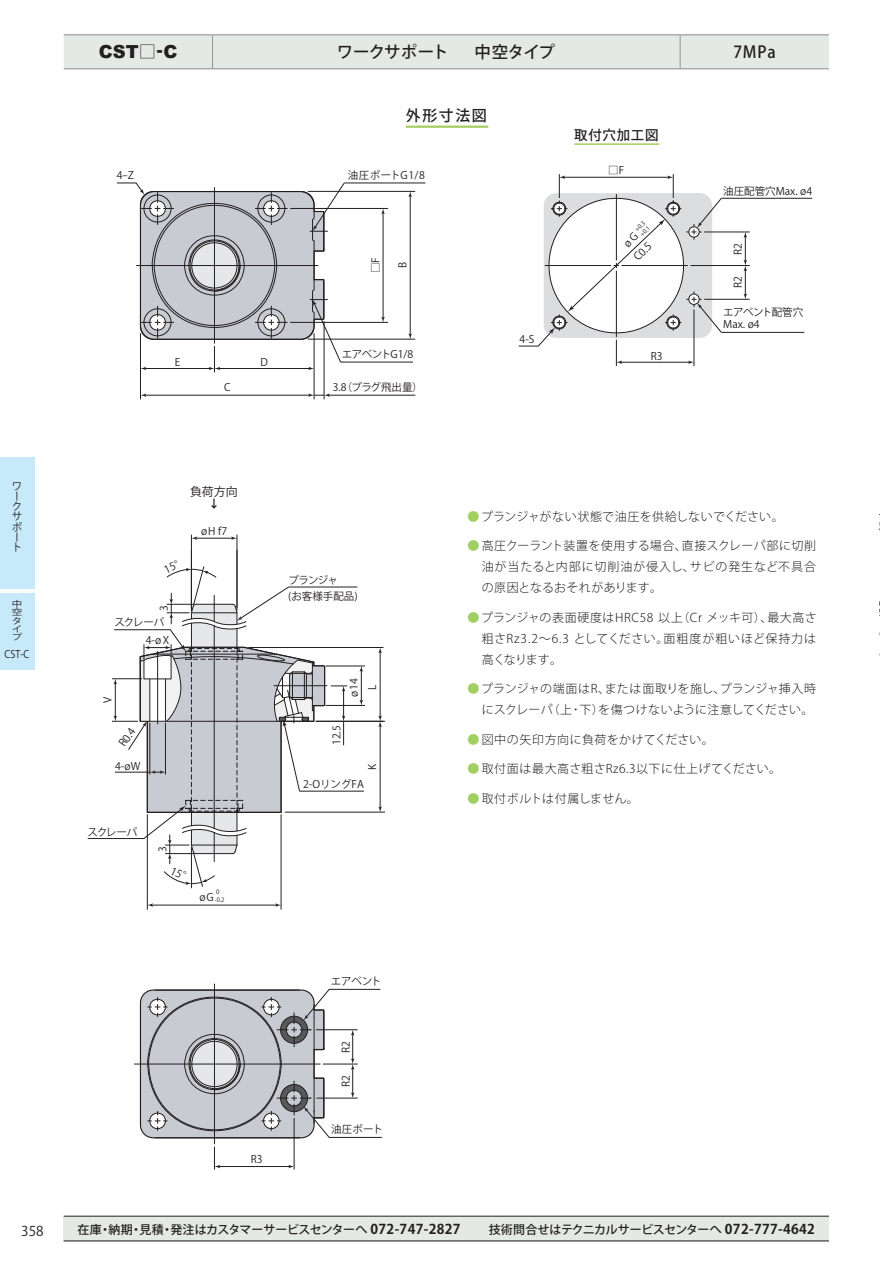
<style>
.page{position:relative;width:893px;height:1263px;background:#fff}
.page>*{position:absolute;margin:0;border:0;box-sizing:border-box;transform-origin:0 0}
.t1{font:900 18px "Arial";color:#231f20}
.t2{font:16.5px "Koz Go Pro Medium 90 msp RKSJ H";letter-spacing:-.02em;color:#231f20}
.t3{font:16.5px "Koz Go Pro Medium 90 msp RKSJ H";letter-spacing:-.02em;color:#231f20;scale:.95 1}
.t4{font:15px "Koz Go Pro Medium 90 msp RKSJ H";letter-spacing:.1em;color:#231f20}
.t5{font:13.5px "Koz Go Pro Medium 90 msp RKSJ H";letter-spacing:.05em;color:#231f20}
.t6{font:13.5px "Koz Go Pro Regular 90 msp RKSJ H";color:#231f20}
.t7{font:12px/21px "Koz Go Pro Light 90 msp RKSJ H";letter-spacing:.03em;color:#231f20;text-align:justify}
.t8{font:12px "Koz Go Pro Medium 90 msp RKSJ H";letter-spacing:-.02em;color:#231f20}
.t9{font:12px/21px "Koz Go Pro Light 90 msp RKSJ H";letter-spacing:.01em;color:#231f20;text-align:right}
.t10{font:12px "Koz Go Pro Regular 90 msp RKSJ H";color:#231f20}
.t11{font:11.25px "Koz Go Pro Bold 90 msp RKSJ H";color:#231f20}
.t12{font:10.5px/10.2px "Koz Go Pro Regular 90 msp RKSJ H";color:#231f20}
.t13{font:10.5px/12.6px "Koz Go Pro Regular 90 msp RKSJ H";letter-spacing:-.02em;color:#231f20}
.t14{font:10.5px "Koz Go Pro Regular 90 msp RKSJ H";letter-spacing:-.05em;color:#231f20}
.t15{font:10.5px "Koz Go Pro Regular 90 msp RKSJ H";letter-spacing:.045em;color:#231f20}
.t16{font:10.5px "Koz Go Pro Regular 90 msp RKSJ H";color:#231f20;scale:.9 1}
.t17{font:8.4px/8.2px "Koz Go Pro Regular 90 msp RKSJ H";color:#231f20;scale:1.25 1}
.t18{font:6px/7.2px "Koz Go Pro Regular 90 msp RKSJ H";color:#231f20}
.s1{font-family:"Koz Go Pro Extra Light 90 msp RKSJ H";font-weight:400;font-size:17.25px}
.s2{font-size:17.25px}
.s3{font-family:"Koz Go Pro Regular 90 msp RKSJ H";color:#a3cf62}
.s4{font-family:"Koz Go Pro Bold 90 msp RKSJ H";font-size:13.5px}
</style>
<div class="page">
<div style="left:64px;top:1216px;width:765px;height:25px;background:#e4e9e6"></div>
<hr style="left:64px;top:1216px;width:765px;height:1px;background:#231f20">
<hr style="left:64px;top:1241px;width:765px;height:1px;background:#231f20">
<div style="left:0;top:457px;width:34px;height:132px;background:#c7eafb"></div>
<div style="left:0;top:593px;width:34px;height:77px;background:#c7eafb"></div>
<div style="left:64px;top:35px;width:765px;height:33px;background:#e4e9e6"></div>
<hr style="left:212px;top:35px;width:1px;height:33px;background:#939598">
<hr style="left:680px;top:35px;width:1px;height:33px;background:#939598">
<hr style="left:64px;top:34px;width:765px;height:1px;background:#939598">
<hr style="left:64px;top:68px;width:765px;height:1px;background:#939598">
<hr style="left:191px;top:847px;width:1px;height:41px;background:#231f20">
<hr style="left:147px;top:815px;width:1px;height:94px;background:#231f20">
<hr style="left:281px;top:815px;width:1px;height:94px;background:#231f20">
<hr style="left:151px;top:905px;width:126px;height:1px;background:#231f20">
<svg style="left:147px;top:903px;width:6px;height:4px"></svg>
<svg style="left:275px;top:903px;width:6px;height:4px"></svg>
<hr style="left:88px;top:838px;width:56px;height:1px;background:#231f20">
<hr style="left:704px;top:232px;width:46px;height:1px;background:#231f20">
<hr style="left:690px;top:265px;width:60px;height:1px;background:#231f20">
<svg style="left:743px;top:232px;width:4px;height:67px"></svg>
<hr style="left:704px;top:299px;width:46px;height:1px;background:#231f20">
<hr style="left:308px;top:339px;width:107px;height:1px;background:#231f20">
<hr style="left:410px;top:195px;width:1px;height:140px;background:#231f20">
<svg style="left:408px;top:192px;width:4px;height:5px"></svg>
<svg style="left:408px;top:333px;width:4px;height:6px"></svg>
<hr style="left:308px;top:191px;width:107px;height:1px;background:#231f20">
<hr style="left:290px;top:322px;width:98px;height:1px;background:#231f20">
<hr style="left:383px;top:212px;width:1px;height:107px;background:#231f20">
<svg style="left:381px;top:209px;width:4px;height:5px"></svg>
<svg style="left:381px;top:317px;width:4px;height:5px"></svg>
<hr style="left:290px;top:208px;width:98px;height:1px;background:#231f20">
<hr style="left:144px;top:395px;width:166px;height:1px;background:#231f20">
<svg style="left:141px;top:393px;width:5px;height:4px"></svg>
<hr style="left:324px;top:321px;width:1px;height:78px;background:#231f20">
<hr style="left:314px;top:333px;width:1px;height:66px;background:#231f20">
<hr style="left:140px;top:333px;width:1px;height:66px;background:#231f20">
<svg style="left:117px;top:182px;width:228px;height:190px"></svg>
<svg style="left:518px;top:174px;width:204px;height:192px"></svg>
<hr style="left:136px;top:265px;width:182px;height:1px;background:#231f20">
<hr style="left:214px;top:187px;width:1px;height:157px;background:#231f20">
<hr style="left:134px;top:1064px;width:186px;height:1px;background:#231f20">
<hr style="left:380px;top:725px;width:1px;height:83px;background:#231f20">
<svg style="left:378px;top:806px;width:4px;height:6px"></svg>
<hr style="left:380px;top:651px;width:1px;height:66px;background:#231f20">
<svg style="left:378px;top:648px;width:4px;height:5px"></svg>
<svg style="left:378px;top:716px;width:4px;height:11px"></svg>
<hr style="left:248px;top:647px;width:135px;height:1px;background:#231f20">
<hr style="left:195px;top:538px;width:38px;height:1px;background:#231f20">
<svg style="left:192px;top:536px;width:5px;height:4px"></svg>
<svg style="left:231px;top:536px;width:6px;height:4px"></svg>
<hr style="left:237px;top:535px;width:1px;height:73px;background:#231f20">
<hr style="left:191px;top:535px;width:1px;height:73px;background:#231f20">
<hr style="left:326px;top:705px;width:39px;height:1px;background:#231f20">
<hr style="left:361px;top:670px;width:1px;height:32px;background:#231f20">
<svg style="left:360px;top:700px;width:3px;height:5px"></svg>
<hr style="left:326px;top:666px;width:39px;height:1px;background:#231f20">
<hr style="left:285px;top:812px;width:100px;height:1px;background:#231f20">
<hr style="left:316px;top:721px;width:69px;height:1px;background:#231f20">
<hr style="left:299px;top:791px;width:65px;height:1px;background:#231f20">
<svg style="left:139px;top:983px;width:243px;height:187px"></svg>
<hr style="left:341px;top:362px;width:72px;height:1px;background:#231f20">
<hr style="left:328px;top:395px;width:87px;height:1px;background:#231f20">
<svg style="left:308px;top:393px;width:22px;height:4px"></svg>
<hr style="left:721px;top:332px;width:83px;height:1px;background:#231f20">
<hr style="left:344px;top:183px;width:81px;height:1px;background:#231f20">
<hr style="left:721px;top:198px;width:91px;height:1px;background:#231f20">
<hr style="left:289px;top:587px;width:68px;height:1px;background:#231f20">
<hr style="left:406px;top:126px;width:82px;height:2px;background:#a3cf62">
<hr style="left:574px;top:143px;width:85px;height:2px;background:#a3cf62">
<svg style="left:112px;top:559px;width:235px;height:328px"></svg>
<h1 class="t1" style="left:99px;top:38px;width:80px">CST<span class="s1">□</span><span class="s2">-</span>C</h1>
<h2 class="t2" style="left:337px;top:46px;width:241px">ワークサポート 　中空タイプ 　</h2>
<h2 class="t3" style="left:733px;top:46px;width:46px">7MPa</h2>
<p class="t12" style="left:117px;top:172px;width:19px">4-Z</p>
<p class="t12" style="left:175px;top:358px;width:7px">E</p>
<p class="t12" style="left:261px;top:358px;width:9px">D</p>
<p class="t12" style="left:224px;top:384px;width:8px">C</p>
<p class="t4" style="left:406px;top:109px;width:82px">外形寸法図</p>
<p class="t15" style="left:348px;top:172px;width:79px">油圧ポートG1/8</p>
<p class="t12" style="left:372px;top:273px;width:17px;rotate:-90deg">□F</p>
<p class="t12" style="left:399px;top:268px;width:8px;rotate:-90deg">B</p>
<p class="t14" style="left:342px;top:350px;width:73px">エアベントG1/8</p>
<p class="t12" style="left:333px;top:384px;width:91px">3.8（プラグ飛出量）</p>
<p class="t12" style="left:520px;top:335px;width:16px">4-S</p>
<p class="t5" style="left:574px;top:129px;width:86px">取付穴加工図</p>
<p class="t12" style="left:608px;top:166px;width:17px">□F</p>
<p class="t18" style="left:634px;top:228px;width:13px;rotate:-44deg">+0.3 +0.1</p>
<p class="t12" style="left:619px;top:241px;width:22px;line-height:16.8px;rotate:-44deg">øG<br>C0.5</p>
<p class="t12" style="left:651px;top:352px;width:13px">R3</p>
<p class="t12" style="left:723px;top:187px;width:90px">油圧配管穴Max. ø4</p>
<p class="t12" style="left:734px;top:255px;width:13px;rotate:-90deg">R2</p>
<p class="t12" style="left:734px;top:288px;width:13px;rotate:-90deg">R2</p>
<p class="t13" style="left:723px;top:307px;width:82px">エアベント配管穴<br>Max. ø4</p>
<p class="t12" style="left:12px;top:482px;width:12px">ワークサポート</p>
<p class="t17" style="left:12px;top:601px;width:10px">中空タイプ</p>
<p class="t16" style="left:5px;top:650px;width:29px">CST-C</p>
<p class="t6" style="left:21px;top:1226px;width:24px">358</p>
<p class="t10" style="left:190px;top:487px;width:49px">負荷方向</p>
<p class="t11" style="left:208px;top:500px;width:13px">↓</p>
<p class="t12" style="left:201px;top:527px;width:27px">øH f7</p>
<p class="t12" style="left:160px;top:611px;width:7px;rotate:-90deg">3</p>
<p class="t12" style="left:114px;top:618px;width:51px">スクレーパ</p>
<p class="t12" style="left:146px;top:637px;width:25px">4-ø X</p>
<p class="t12" style="left:104px;top:703px;width:8px;rotate:-90deg">V</p>
<p class="t12" style="left:118px;top:743px;width:21px;rotate:-55deg">R0.4</p>
<p class="t12" style="left:115px;top:762px;width:27px">4-øW</p>
<p class="t12" style="left:87px;top:829px;width:51px">スクレーパ</p>
<p class="t12" style="left:159px;top:852px;width:7px;rotate:-90deg">3</p>
<p class="t12" style="left:199px;top:894px;width:16px">øG</p>
<p class="t18" style="left:215px;top:889px;width:11px">0 -0.2</p>
<p class="t12" style="left:288px;top:574px;width:71px;line-height:15.8px">プランジャ<br>(お客様手配品)</p>
<p class="t12" style="left:346px;top:697px;width:20px;line-height:18.3px;text-align:center;rotate:-90deg">ø14<br>L</p>
<p class="t12" style="left:333px;top:745px;width:21px;rotate:-90deg">12.5</p>
<p class="t12" style="left:369px;top:770px;width:8px;rotate:-90deg">K</p>
<p class="t12" style="left:303px;top:780px;width:62px">2-OリングFA</p>
<p class="t12" style="left:251px;top:1155px;width:13px">R3</p>
<p class="t12" style="left:331px;top:977px;width:52px">エアベント</p>
<p class="t12" style="left:342px;top:1053px;width:13px;rotate:-90deg">R2</p>
<p class="t12" style="left:342px;top:1087px;width:13px;rotate:-90deg">R2</p>
<p class="t12" style="left:331px;top:1126px;width:53px">油圧ポート</p>
<p class="t7" style="left:468px;top:507px;width:318px"><span class="s3">●</span>プランジャがない状態で油圧を供給しないでください。</p>
<p class="t7" style="left:482px;top:537px;width:336px;text-indent:-14px"><span class="s3">●</span> 高圧クーラント装置を使用する場合、直接スクレーパ部に切削油が当たると内部に切削油が侵入し、サビの発生など不具合の原因となるおそれがあります。</p>
<p class="t7" style="left:482px;top:608px;width:337px;text-indent:-14px"><span class="s3">●</span>プランジャの表面硬度はHRC58 以上（Cr メッキ可）、最大高さ粗さRz3.2～6.3 としてください。面粗度が粗いほど保持力は高くなります。</p>
<p class="t9" style="left:468px;top:680px;width:350px"><span class="s3">●</span>プランジャの端面はR、または面取りを施し、プランジャ挿入時にスクレーパ（上･下）を傷つけないように注意してください。</p>
<p class="t7" style="left:468px;top:730px;width:248px"><span class="s3">●</span> 図中の矢印方向に負荷をかけてください。</p>
<p class="t7" style="left:468px;top:760px;width:315px"><span class="s3">●</span> 取付面は最大高さ粗さRz6.3以下に仕上げてください。</p>
<p class="t7" style="left:468px;top:789px;width:173px"><span class="s3">●</span> 取付ボルトは付属しません。</p>
<p class="t8" style="left:78px;top:1225px;width:739px">在庫・納期・見積・発注はカスタマーサービスセンターへ <span class="s4">072-747-2827　　</span>技術問合せはテクニカルサービスセンターへ <span class="s4">072-777-4642</span></p>
<p class="t12" style="left:870px;top:523px;width:12px">ポ</p>
<p class="t17" style="left:870px;top:601px;width:9px">中空</p>
</div>
